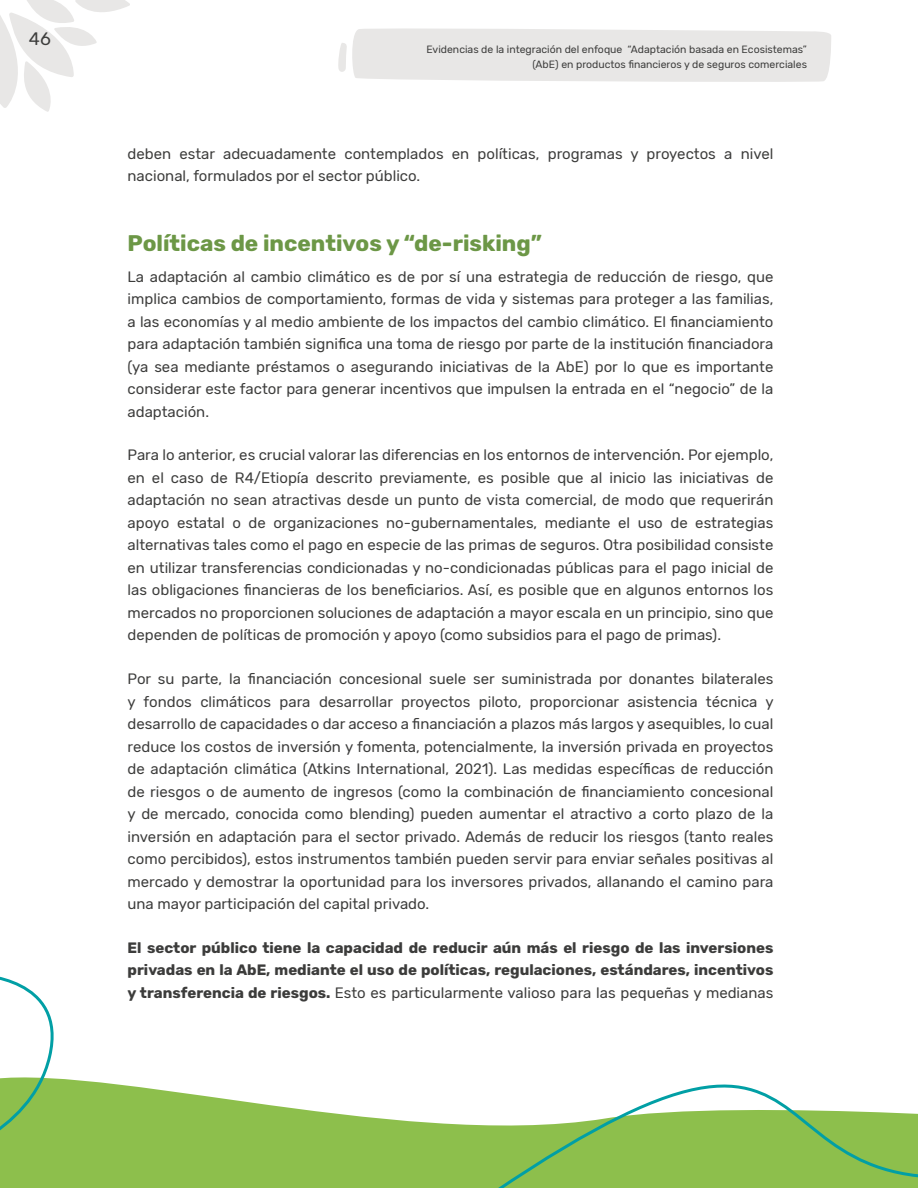
<style>
.page{position:relative;width:918px;height:1188px;background:#fff}
.page>*{position:absolute;margin:0;border:0;box-sizing:border-box;transform-origin:0 0}
.t1{font:700 22.5px "Rubik";color:#6c9746}
.t2{font:18px "Rubik";color:#3c3c3b}
.t3{font:15px/22.5px "Rubik";color:#3c3c3b;text-align:justify}
.t4{font:700 15px/22.5px "Rubik";color:#3c3c3b;text-align:justify}
.t5{font:10.5px/15px "Rubik";color:#3c3c3b;text-align:right}
.s1{font-weight:400}
</style>
<div class="page">
<svg style="left:0;top:1079px;width:488px;height:109px;fill:#8dbf4c"></svg>
<svg style="left:0;top:0;width:130px;height:112px"></svg>
<svg style="left:488px;top:1084px;width:430px;height:104px"></svg>
<svg style="left:0;top:976px;width:68px;height:187px"></svg>
<svg style="left:338px;top:28px;width:493px;height:54px;background:#e9e8e7"></svg>
<p class="t2" style="left:29px;top:29px;width:23px">46</p>
<p class="t5" style="left:426px;top:42px;width:382px">Evidencias de la integración del enfoque “Adaptación basada en Ecosistemas” (AbE) en productos financieros y de seguros comerciales</p>
<p class="t3" style="left:128px;top:143px;width:647px">deben estar adecuadamente contemplados en políticas, programas y proyectos a nivel nacional, formulados por el sector público.</p>
<h1 class="t1" style="left:128px;top:230px;width:416px">Políticas de incentivos y “de-risking”</h1>
<p class="t3" style="left:128px;top:266px;width:647px">La adaptación al cambio climático es de por sí una estrategia de reducción de riesgo, que implica cambios de comportamiento, formas de vida y sistemas para proteger a las familias, a las economías y al medio ambiente de los impactos del cambio climático. El financiamiento para adaptación también significa una toma de riesgo por parte de la institución financiadora (ya sea mediante préstamos o asegurando iniciativas de la AbE) por lo que es importante considerar este factor para generar incentivos que impulsen la entrada en el “negocio” de la adaptación.</p>
<p class="t3" style="left:128px;top:444px;width:647px">Para lo anterior, es crucial valorar las diferencias en los entornos de intervención. Por ejemplo, en el caso de R4/Etiopía descrito previamente, es posible que al inicio las iniciativas de adaptación no sean atractivas desde un punto de vista comercial, de modo que requerirán apoyo estatal o de organizaciones no-gubernamentales, mediante el uso de estrategias alternativas tales como el pago en especie de las primas de seguros. Otra posibilidad consiste en utilizar transferencias condicionadas y no-condicionadas públicas para el pago inicial de las obligaciones financieras de los beneficiarios. Así, es posible que en algunos entornos los mercados no proporcionen soluciones de adaptación a mayor escala en un principio, sino que dependen de políticas de promoción y apoyo (como subsidios para el pago de primas).</p>
<p class="t3" style="left:128px;top:668px;width:648px">Por su parte, la financiación concesional suele ser suministrada por donantes bilaterales y fondos climáticos para desarrollar proyectos piloto, proporcionar asistencia técnica y desarrollo de capacidades o dar acceso a financiación a plazos más largos y asequibles, lo cual reduce los costos de inversión y fomenta, potencialmente, la inversión privada en proyectos de adaptación climática (Atkins International, 2021). Las medidas específicas de reducción de riesgos o de aumento de ingresos (como la combinación de financiamiento concesional y de mercado, conocida como blending) pueden aumentar el atractivo a corto plazo de la inversión en adaptación para el sector privado. Además de reducir los riesgos (tanto reales como percibidos), estos instrumentos también pueden servir para enviar señales positivas al mercado y demostrar la oportunidad para los inversores privados, allanando el camino para una mayor participación del capital privado.</p>
<p class="t4" style="left:128px;top:937px;width:647px">El sector público tiene la capacidad de reducir aún más el riesgo de las inversiones privadas en la AbE, mediante el uso de políticas, regulaciones, estándares, incentivos y transferencia de riesgos. <span class="s1">Esto es particularmente valioso para las pequeñas y medianas</span></p>
</div>
